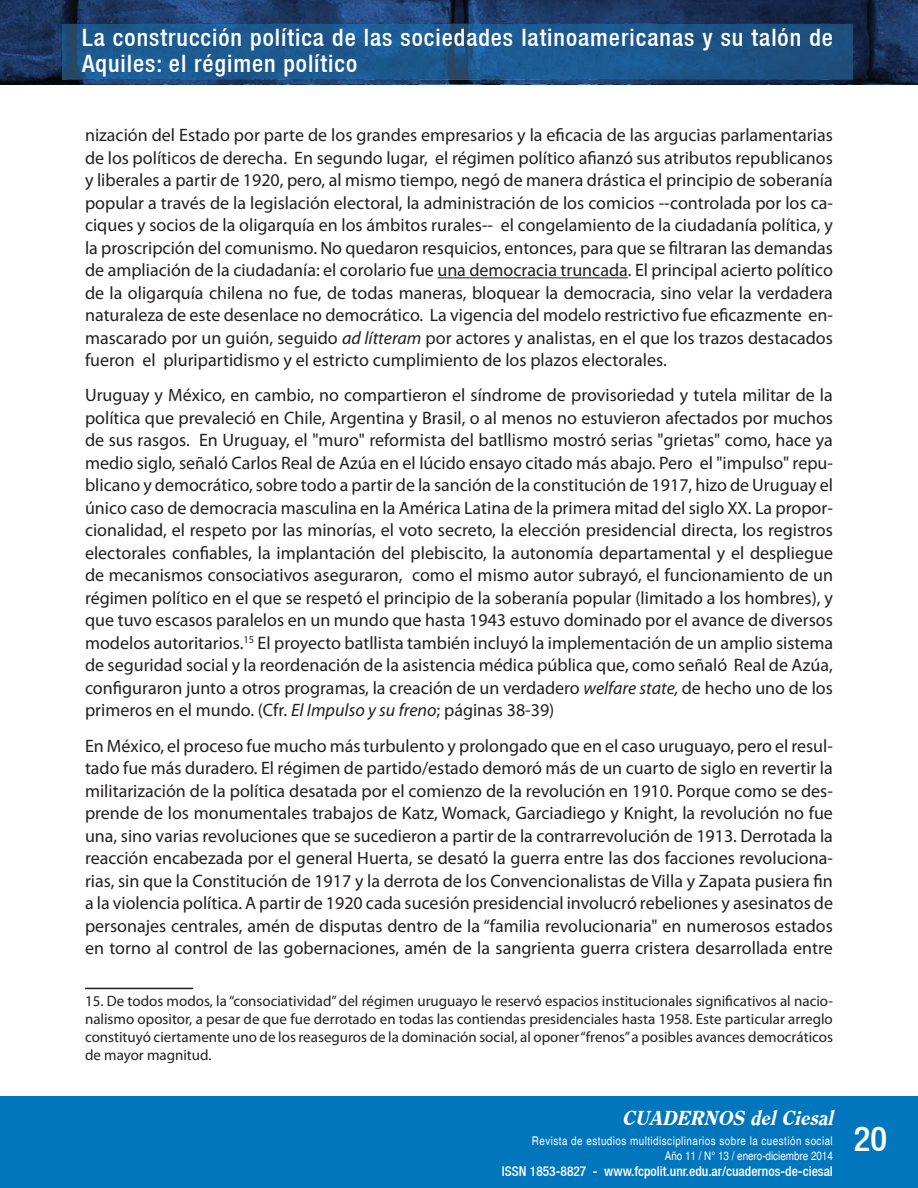
<style>
.page{position:relative;width:918px;height:1188px;background:#fff}
.page>*{position:absolute;margin:0;border:0;box-sizing:border-box;transform-origin:0 0}
.t1{font:500 condensed 34.5px "Helvetica Neue";color:#fff}
.t2{font:500 condensed 24px/25.5px "Helvetica Neue";letter-spacing:.04em;color:#fff}
.t3{font:italic 800 21px "Clearface";color:#fff}
.t4{font:18px/22.5px "Myriad Pro";color:#231f20;text-align:justify}
.t5{font:15px/18px "Myriad Pro";color:#231f20;text-align:justify}
.t6{font:500 condensed 13.5px "Helvetica Neue";color:#fff}
.t7{font:condensed 12px/15px "Helvetica";letter-spacing:.04em;color:#fff;text-align:right}
.s1{font-style:italic}
</style>
<div class="page">
<img style="left:0;top:0;width:918px;height:84px">
<div style="left:0;top:1096px;width:918px;height:92px;background:#0276bd"></div>
<img style="left:62px;top:24px;width:791px;height:56px">
<hr style="left:437px;top:277px;width:191px;height:1px;background:#231f20">
<hr style="left:85px;top:988px;width:108px;height:1px;background:#231f20">
<h2 class="t2" style="left:82px;top:25px;width:752px">La construcción política de las sociedades latinoamericanas y su talón de<br>Aquiles: el régimen político</h2>
<p class="t4" style="left:85px;top:125px;width:749px">nización del Estado por parte de los grandes empresarios y la eficacia de las argucias parlamentarias de los políticos de derecha. En segundo lugar, el régimen político afianzó sus atributos republicanos y liberales a partir de 1920, pero, al mismo tiempo, negó de manera drástica el principio de soberanía popular a través de la legislación electoral, la administración de los comicios --controlada por los ca&shy;ciques y socios de la oligarquía en los ámbitos rurales-- el congelamiento de la ciudadanía política, y la proscripción del comunismo. No quedaron resquicios, entonces, para que se filtraran las demandas de ampliación de la ciudadanía: el corolario fue una democracia truncada. El principal acierto político de la oligarquía chilena no fue, de todas maneras, bloquear la democracia, sino velar la verdadera naturaleza de este desenlace no democrático. La vigencia del modelo restrictivo fue eficazmente en&shy;mascarado por un guión, seguido <span class="s1">ad lítteram</span> por actores y analistas, en el que los trazos destacados fueron el pluripartidismo y el estricto cumplimiento de los plazos electorales.</p>
<p class="t4" style="left:85px;top:385px;width:750px">Uruguay y México, en cambio, no compartieron el síndrome de provisoriedad y tutela militar de la política que prevaleció en Chile, Argentina y Brasil, o al menos no estuvieron afectados por muchos de sus rasgos. En Uruguay, el "muro" reformista del batllismo mostró serias "grietas" como, hace ya medio siglo, señaló Carlos Real de Azúa en el lúcido ensayo citado más abajo. Pero el "impulso" repu&shy;blicano y democrático, sobre todo a partir de la sanción de la constitución de 1917, hizo de Uruguay el único caso de democracia masculina en la América Latina de la primera mitad del siglo XX. La propor&shy;cionalidad, el respeto por las minorías, el voto secreto, la elección presidencial directa, los registros electorales confiables, la implantación del plebiscito, la autonomía departamental y el despliegue de mecanismos consociativos aseguraron, como el mismo autor subrayó, el funcionamiento de un régimen político en el que se respetó el principio de la soberanía popular (limitado a los hombres), y que tuvo escasos paralelos en un mundo que hasta 1943 estuvo dominado por el avance de diversos modelos autoritarios.<sup>15</sup> El proyecto batllista también incluyó la implementación de un amplio sistema de seguridad social y la reordenación de la asistencia médica pública que, como señaló Real de Azúa, configuraron junto a otros programas, la creación de un verdadero <span class="s1">welfare state,</span> de hecho uno de los primeros en el mundo. (Cfr. <span class="s1">El Impulso y su freno</span>; páginas 38-39)</p>
<p class="t4" style="left:85px;top:735px;width:750px">En México, el proceso fue mucho más turbulento y prolongado que en el caso uruguayo, pero el resul&shy;tado fue más duradero. El régimen de partido/estado demoró más de un cuarto de siglo en revertir la militarización de la política desatada por el comienzo de la revolución en 1910. Porque como se des&shy;prende de los monumentales trabajos de Katz, Womack, Garciadiego y Knight, la revolución no fue una, sino varias revoluciones que se sucedieron a partir de la contrarrevolución de 1913. Derrotada la reacción encabezada por el general Huerta, se desató la guerra entre las dos facciones revoluciona&shy;rias, sin que la Constitución de 1917 y la derrota de los Convencionalistas de Villa y Zapata pusiera fin a la violencia política. A partir de 1920 cada sucesión presidencial involucró rebeliones y asesinatos de personajes centrales, amén de disputas dentro de la “familia revolucionaria" en numerosos estados en torno al control de las gobernaciones, amén de la sangrienta guerra cristera desarrollada entre</p>
<p class="t5" style="left:85px;top:993px;width:750px">15. De todos modos, la “consociatividad” del régimen uruguayo le reservó espacios institucionales significativos al nacio&shy;nalismo opositor, a pesar de que fue derrotado en todas las contiendas presidenciales hasta 1958. Este particular arreglo constituyó ciertamente uno de los reaseguros de la dominación social, al oponer “frenos” a posibles avances democráticos de mayor magnitud.</p>
<p class="t3" style="left:622px;top:1110px;width:217px">CUADERNOS del Ciesal</p>
<p class="t7" style="left:532px;top:1133px;width:302px">Revista de estudios multidisciplinarios sobre la cuestión social<br>Año 11 / N° 13 / enero-diciembre 2014</p>
<p class="t6" style="left:502px;top:1163px;width:333px">ISSN 1853-8827 - www.fcpolit.unr.edu.ar/cuadernos-de-ciesal</p>
<h1 class="t1" style="left:854px;top:1118px;width:35px">20</h1>
</div>
